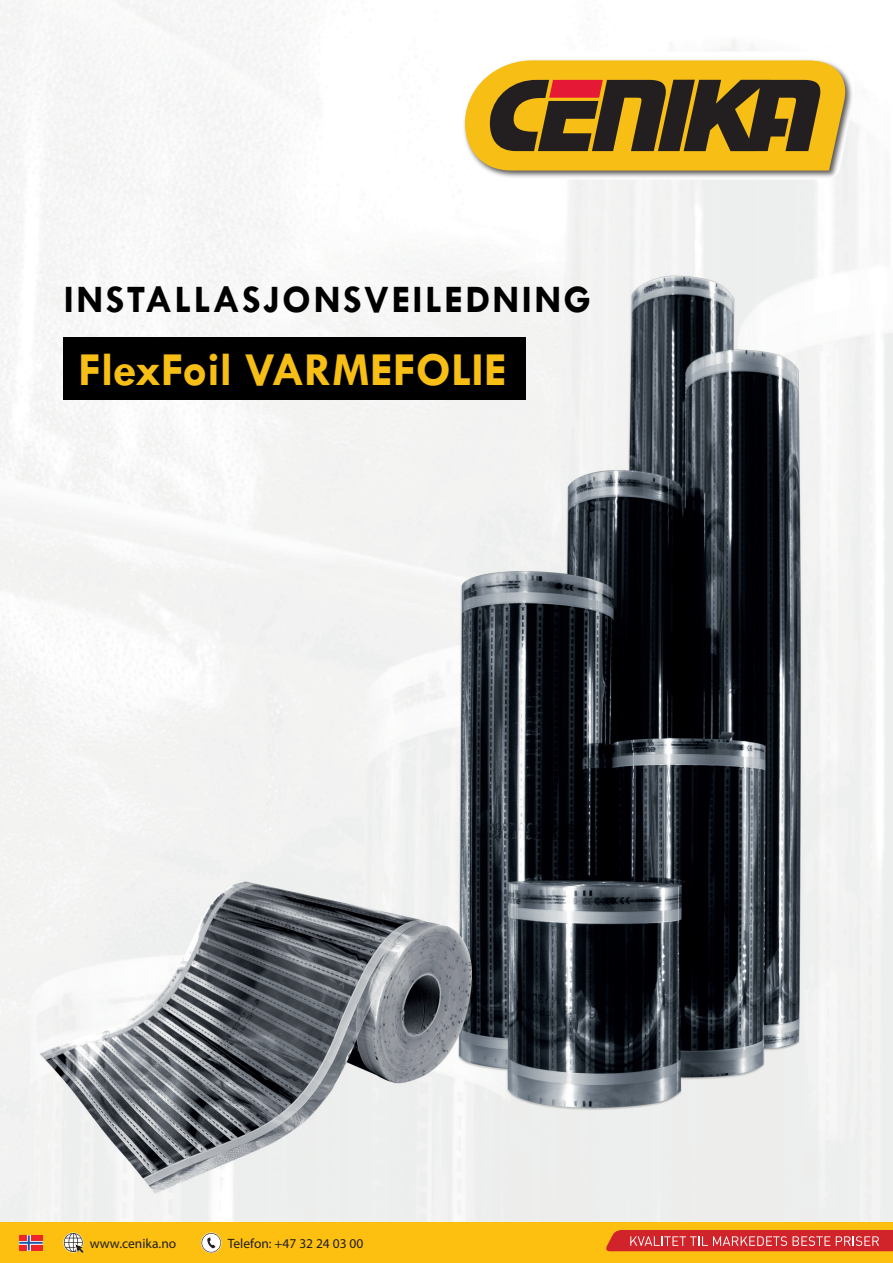
<style>
.page{position:relative;width:893px;height:1263px;background:#fff}
.page>*{position:absolute;margin:0;border:0;box-sizing:border-box;transform-origin:0 0}
.t1{font:700 47.7px "Tw Cen";color:#f7be16}
.t2{font:700 39.3px "Tw Cen";letter-spacing:.06em;color:#000}
.t3{font:13.5px "Myriad Pro";color:#231f20}
</style>
<div class="page">
<svg style="left:13px;top:1222px;width:880px;height:41px;background:#f4a81c"></svg>
<div style="left:0;top:1221px;width:13px;height:42px;background:#fdc011"></div>
<img style="left:0;top:0;width:893px;height:1222px">
<svg style="left:455px;top:51px;width:400px;height:129px"></svg>
<img style="left:461px;top:56px;width:394px;height:125px">
<svg style="left:465px;top:60px;width:380px;height:111px;background:#a27e27"></svg>
<div style="left:63px;top:337px;width:463px;height:63px;background:#000"></div>
<h2 class="t2" style="left:64px;top:275px;width:528px">INSTALLASJONSVEILEDNING</h2>
<h1 class="t1" style="left:78px;top:341px;width:430px">FlexFoil VARMEFOLIE</h1>
<p class="t3" style="left:90px;top:1235px;width:88px">www.cenika.no</p>
<p class="t3" style="left:228px;top:1235px;width:137px">Telefon: +47 32 24 03 00</p>
</div>
